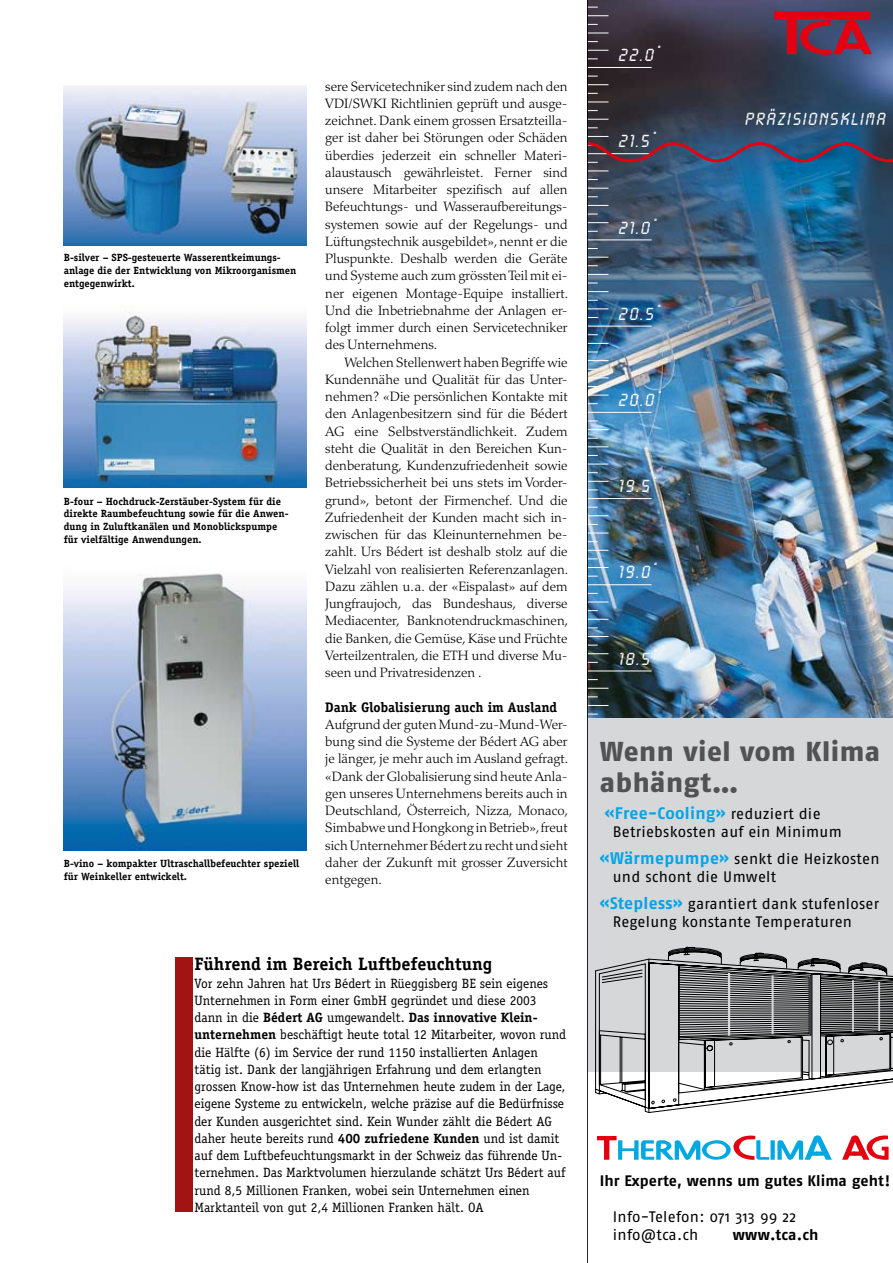
<style>
.page{position:relative;width:893px;height:1263px;background:#fff}
.page>*{position:absolute;margin:0;border:0;box-sizing:border-box;transform-origin:0 0}
.t1{font:27.3px/30.5px "Fago No Exb";letter-spacing:.02em;color:#525254}
.t2{font:18.3px "Lcd Plain OV BNQEKA";letter-spacing:.1em;color:#fff}
.t3{font:700 18px "Officina Serif Std";color:#000}
.t4{font:700 16.8px "Fago No";letter-spacing:.02em;color:#00a5e8}
.t5{font:15.15px/26.8px "Fago No";letter-spacing:.015em;color:#000}
.t6{font:700 15.15px "Fago No";letter-spacing:.005em;color:#000}
.t7{font:700 13.8px "Officina Serif Std";color:#000}
.t8{font:300 13.5px/17.2px "Palatino LT Std";color:#000;text-align:justify}
.t9{font:13.5px/17.2px "Officina Serif Std";color:#000}
.t10{font:700 10.5px/12.8px "Officina Serif Std";color:#000}
.s1{font-weight:700}
.s2{font-weight:400;font-size:15.15px;color:#000}
.s3{font-weight:700;font-size:16.8px;color:#00a5e8}
</style>
<div class="page">
<img style="left:588px;top:0;width:305px;height:718px">
<div style="left:587px;top:718px;width:306px;height:354px;background:#d5d7d8"></div>
<svg style="left:774px;top:11px;width:98px;height:45px;background:#8c2740"></svg>
<svg style="left:595px;top:947px;width:298px;height:166px"></svg>
<svg style="left:597px;top:1135px;width:235px;height:25px"></svg>
<svg style="left:842px;top:1135px;width:47px;height:25px"></svg>
<svg style="left:588px;top:15px;width:20px;height:1px"></svg>
<svg style="left:588px;top:33px;width:20px;height:1px"></svg>
<svg style="left:588px;top:50px;width:20px;height:1px"></svg>
<hr style="left:587px;top:67px;width:65px;height:1px;background:#fff">
<svg style="left:588px;top:222px;width:20px;height:1px"></svg>
<hr style="left:587px;top:239px;width:65px;height:1px;background:#fff">
<svg style="left:588px;top:257px;width:20px;height:1px"></svg>
<svg style="left:588px;top:274px;width:20px;height:1px"></svg>
<svg style="left:588px;top:291px;width:20px;height:1px"></svg>
<svg style="left:588px;top:308px;width:20px;height:1px"></svg>
<hr style="left:587px;top:326px;width:65px;height:1px;background:#fff">
<svg style="left:588px;top:343px;width:20px;height:1px"></svg>
<svg style="left:588px;top:360px;width:20px;height:1px"></svg>
<svg style="left:588px;top:377px;width:20px;height:1px"></svg>
<svg style="left:588px;top:395px;width:20px;height:1px"></svg>
<hr style="left:587px;top:412px;width:65px;height:1px;background:#fff">
<svg style="left:588px;top:429px;width:20px;height:1px"></svg>
<svg style="left:588px;top:446px;width:20px;height:1px"></svg>
<svg style="left:588px;top:464px;width:20px;height:1px"></svg>
<svg style="left:588px;top:481px;width:20px;height:1px"></svg>
<hr style="left:587px;top:498px;width:65px;height:1px;background:#fff">
<svg style="left:588px;top:515px;width:20px;height:1px"></svg>
<svg style="left:588px;top:533px;width:20px;height:1px"></svg>
<svg style="left:588px;top:550px;width:20px;height:1px"></svg>
<svg style="left:588px;top:567px;width:20px;height:1px"></svg>
<hr style="left:587px;top:584px;width:65px;height:1px;background:#fff">
<svg style="left:588px;top:602px;width:20px;height:1px"></svg>
<svg style="left:588px;top:619px;width:20px;height:1px"></svg>
<svg style="left:588px;top:636px;width:20px;height:1px"></svg>
<svg style="left:588px;top:653px;width:20px;height:1px"></svg>
<hr style="left:587px;top:671px;width:65px;height:1px;background:#fff">
<svg style="left:588px;top:688px;width:20px;height:1px"></svg>
<svg style="left:588px;top:705px;width:20px;height:1px"></svg>
<svg style="left:588px;top:84px;width:20px;height:1px"></svg>
<svg style="left:588px;top:102px;width:20px;height:1px"></svg>
<svg style="left:588px;top:119px;width:20px;height:1px"></svg>
<svg style="left:588px;top:171px;width:20px;height:1px"></svg>
<svg style="left:588px;top:188px;width:20px;height:1px"></svg>
<svg style="left:588px;top:205px;width:20px;height:1px"></svg>
<svg style="left:588px;top:136px;width:305px;height:28px;background:#404969"></svg>
<hr style="left:587px;top:0;width:1px;height:1263px;background:#000">
<img style="left:64px;top:311px;width:242px;height:177px">
<img style="left:64px;top:85px;width:242px;height:160px">
<img style="left:64px;top:573px;width:242px;height:277px">
<div style="left:175px;top:958px;width:17px;height:254px;background:#a21314"></div>
<p class="t10" style="left:64px;top:251px;width:234px">B-silver – SPS-gesteuerte Wasserentkeimungs&shy;anlage die der Entwicklung von Mikroorganismen entgegenwirkt.</p>
<p class="t10" style="left:64px;top:495px;width:226px">B-four – Hochdruck-Zerstäuber-System für die direkte Raumbefeuchtung sowie für die Anwen&shy;dung in Zuluftkanälen und Monoblickspumpe für vielfältige Anwendungen.</p>
<p class="t10" style="left:64px;top:857px;width:237px">B-vino – kompakter Ultraschallbefeuchter speziell für Weinkeller entwickelt.</p>
<p class="t8" style="left:325px;top:78px;width:244px">sere Servicetechniker sind zudem nach den VDI/SWKI Richtlinien geprüft und ausge&shy;zeichnet. Dank einem grossen Ersatzteilla&shy;ger ist daher bei Störungen oder Schäden überdies jederzeit ein schneller Materi&shy;alaustausch gewährleistet. Ferner sind unsere Mitarbeiter spezifisch auf allen Befeuchtungs- und Wasseraufbereitungs&shy;systemen sowie auf der Regelungs- und Lüftungstechnik ausgebildet», nennt er die Pluspunkte. Deshalb werden die Geräte und Systeme auch zum grössten Teil mit ei&shy;ner eigenen Montage-Equipe installiert.<br>Und die Inbetriebnahme der Anlagen er&shy;folgt immer durch einen Servicetechniker des Unternehmens.</p>
<p class="t8" style="left:325px;top:354px;width:244px;text-indent:19px">Welchen Stellenwert haben Begriffe wie Kundennähe und Qualität für das Unter&shy;nehmen? «Die persönlichen Kontakte mit den Anlagenbesitzern sind für die Bédert AG eine Selbstverständlichkeit. Zudem steht die Qualität in den Bereichen Kun&shy;denberatung, Kundenzufriedenheit sowie Betriebssicherheit bei uns stets im Vorder&shy;grund», betont der Firmenchef. Und die Zufriedenheit der Kunden macht sich in&shy;zwischen für das Kleinunternehmen be&shy;zahlt. Urs Bédert ist deshalb stolz auf die Vielzahl von realisierten Referenzanlagen.<br>Dazu zählen u.a. der «Eispalast» auf dem Jungfraujoch, das Bundeshaus, diverse Mediacenter, Banknotendruckmaschinen, die Banken, die Gemüse, Käse und Früchte Verteilzentralen, die ETH und diverse Mu&shy;seen und Privatresidenzen .</p>
<p class="t7" style="left:325px;top:698px;width:234px">Dank Globalisierung auch im Ausland</p>
<p class="t8" style="left:325px;top:716px;width:244px">Aufgrund der guten Mund-zu-Mund-Wer&shy;bung sind die Systeme der Bédert AG aber je länger, je mehr auch im Ausland gefragt. «Dank der Globalisierung sind heute Anla&shy;gen unseres Unternehmens bereits auch in Deutschland, Österreich, Nizza, Monaco, Simbabwe und Hongkong in Betrieb», freut sich Unternehmer Bédert zu recht und sieht daher der Zukunft mit grosser Zuversicht entgegen.</p>
<h3 class="t3" style="left:195px;top:953px;width:299px">Führend im Bereich Luftbefeuchtung</h3>
<p class="t9" style="left:195px;top:974px;width:373px">Vor zehn Jahren hat Urs Bédert in Rüeggisberg BE sein eigenes Unternehmen in Form einer GmbH gegründet und diese 2003 dann in die <span class="s1">Bédert AG</span> umgewandelt. <span class="s1">Das innovative Klein&shy;unternehmen</span> beschäftigt heute total 12 Mitarbeiter, wovon rund die Hälfte (6) im Service der rund 1150 installierten Anlagen tätig ist. Dank der langjährigen Erfahrung und dem erlangten grossen Know-how ist das Unternehmen heute zudem in der Lage, eigene Systeme zu entwickeln, welche präzise auf die Bedürfnisse der Kunden ausgerichtet sind. Kein Wunder zählt die Bédert AG daher heute bereits rund <span class="s1">400 zufriedene Kunden</span> und ist damit auf dem Luftbefeuchtungsmarkt in der Schweiz das führende Un&shy;ternehmen. Das Marktvolumen hierzulande schätzt Urs Bédert auf rund 8,5 Millionen Franken, wobei sein Unternehmen einen Marktanteil von gut 2,4 Millionen Franken hält. OA</p>
<h2 class="t2" style="left:619px;top:46px;width:42px">22.0°</h2>
<h2 class="t2" style="left:619px;top:132px;width:38px">21.5°</h2>
<h2 class="t2" style="left:619px;top:218px;width:38px">21.0°</h2>
<h2 class="t2" style="left:619px;top:304px;width:42px">20.5°</h2>
<h2 class="t2" style="left:619px;top:391px;width:43px">20.0°</h2>
<h2 class="t2" style="left:619px;top:477px;width:38px">19.5°</h2>
<h2 class="t2" style="left:619px;top:563px;width:39px">19.0°</h2>
<h2 class="t2" style="left:619px;top:649px;width:38px">18.5°</h2>
<h2 class="t2" style="left:769px;top:106px;width:7px">˝</h2>
<h2 class="t2" style="left:745px;top:109px;width:142px">PRAZISIONSKLIMA</h2>
<h1 class="t1" style="left:600px;top:736px;width:282px">Wenn viel vom Klima abhängt…</h1>
<p class="t4" style="left:605px;top:803px;width:217px">«Free-Cooling» <span class="s2">reduziert die</span></p>
<p class="t5" style="left:600px;top:818px;width:281px;text-indent:13px">Betriebskosten auf ein Minimum <span class="s3">«Wärmepumpe»</span> senkt die Heizkosten</p>
<p class="t5" style="left:600px;top:863px;width:281px;text-indent:13px">und schont die Umwelt<br><span class="s3">«Stepless»</span> garantiert dank stufenloser</p>
<p class="t5" style="left:613px;top:908px;width:241px">Regelung konstante Temperaturen</p>
<p class="t6" style="left:600px;top:1172px;width:292px">Ihr Experte, wenns um gutes Klima geht!</p>
<p class="t5" style="left:613px;top:1207px;width:185px;line-height:18.3px">Info-Telefon: 071 313 99 22 info@tca.ch</p>
<p class="t6" style="left:733px;top:1226px;width:87px">www.tca.ch</p>
</div>
